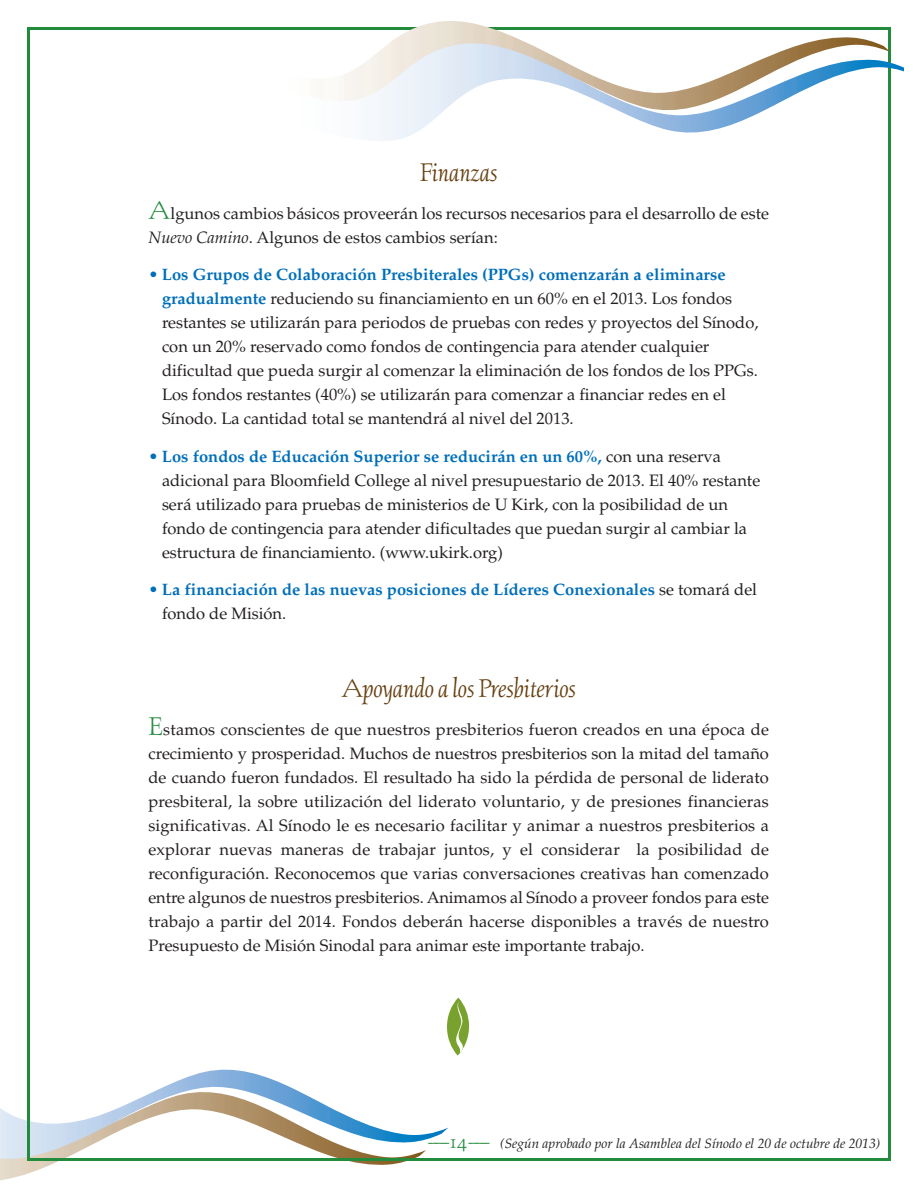
<style>
.page{position:relative;width:918px;height:1188px;background:#fff}
.page>*{position:absolute;margin:0;border:0;box-sizing:border-box;transform-origin:0 0}
.t1{font:27px "Aquinas Plain";color:#653f0f}
.t2{font:16.5px/24px "Palatino";color:#231f20}
.t3{font:700 16.5px/24px "Palatino";color:#006fba}
.t4{font:italic 13.5px "Palatino";color:#231f20}
.s1{font-family:"Aquinas Plain";font-size:27px;color:#238b3c}
.s2{font-style:italic}
.s3{font-weight:700;color:#006fba}
.s4{font-weight:400;color:#231f20}
.s5{font-family:"Aquinas Plain";font-style:normal;font-size:21px;color:#238b3c}
</style>
<div class="page">
<img style="left:0;top:1159px;width:407px;height:22px">
<img style="left:0;top:1069px;width:448px;height:90px">
<img style="left:246px;top:21px;width:645px;height:22px">
<img style="left:339px;top:43px;width:565px;height:103px">
<svg style="left:447px;top:997px;width:22px;height:59px"></svg>
<h1 class="t1" style="left:420px;top:164px;width:79px">Finanzas</h1>
<p class="t2" style="left:148px;top:203px;width:622px"><span class="s1">A</span>lgunos cambios básicos proveerán los recursos necesarios para el desarrollo de este<br><span class="s2">Nuevo Camino</span>. Algunos de estos cambios serían:</p>
<p class="t2" style="left:162px;top:265px;width:598px;text-indent:-14px"><span class="s3">• Los Grupos de Colaboración Presbiterales (PPGs) comenzarán a eliminarse gradualmente</span> reduciendo su financiamiento en un 60% en el 2013. Los fondos restantes se utilizarán para periodos de pruebas con redes y proyectos del Sínodo, con un 20% reservado como fondos de contingencia para atender cualquier dificultad que pueda surgir al comenzar la eliminación de los fondos de los PPGs.<br>Los fondos restantes (40%) se utilizarán para comenzar a financiar redes en el Sínodo. La cantidad total se mantendrá al nivel del 2013.</p>
<p class="t2" style="left:162px;top:446px;width:600px;text-indent:-14px"><span class="s3">• Los fondos de Educación Superior se reducirán en un 60%,</span> con una reserva adicional para Bloomfield College al nivel presupuestario de 2013. El 40% restante será utilizado para pruebas de ministerios de U Kirk, con la posibilidad de un fondo de contingencia para atender dificultades que puedan surgir al cambiar la estructura de financiamiento. (www.ukirk.org)</p>
<p class="t3" style="left:162px;top:579px;width:597px;text-indent:-14px">• La financiación de las nuevas posiciones de Líderes Conexionales <span class="s4">se tomará del fondo de Misión.</span></p>
<h1 class="t1" style="left:342px;top:680px;width:236px">Apoyandoalos Presbiterios</h1>
<p class="t2" style="left:148px;top:719px;width:622px;text-align:justify"><span class="s1">E</span>stamos conscientes de que nuestros presbiterios fueron creados en una época de crecimiento y prosperidad. Muchos de nuestros presbiterios son la mitad del tamaño de cuando fueron fundados. El resultado ha sido la pérdida de personal de liderato presbiteral, la sobre utilización del liderato voluntario, y de presiones financieras significativas. Al Sínodo le es necesario facilitar y animar a nuestros presbiterios a explorar nuevas maneras de trabajar juntos, y el considerar la posibilidad de reconfiguración. Reconocemos que varias conversaciones creativas han comenzado entre algunos de nuestros presbiterios. Animamos al Sínodo a proveer fondos para este trabajo a partir del 2014. Fondos deberán hacerse disponibles a través de nuestro Presupuesto de Misión Sinodal para animar este importante trabajo.</p>
<p class="t4" style="left:427px;top:1138px;width:455px"><span class="s5">—14—</span> (Según aprobado por la Asamblea del Sínodo el 20 de octubre de 2013)</p>
</div>
